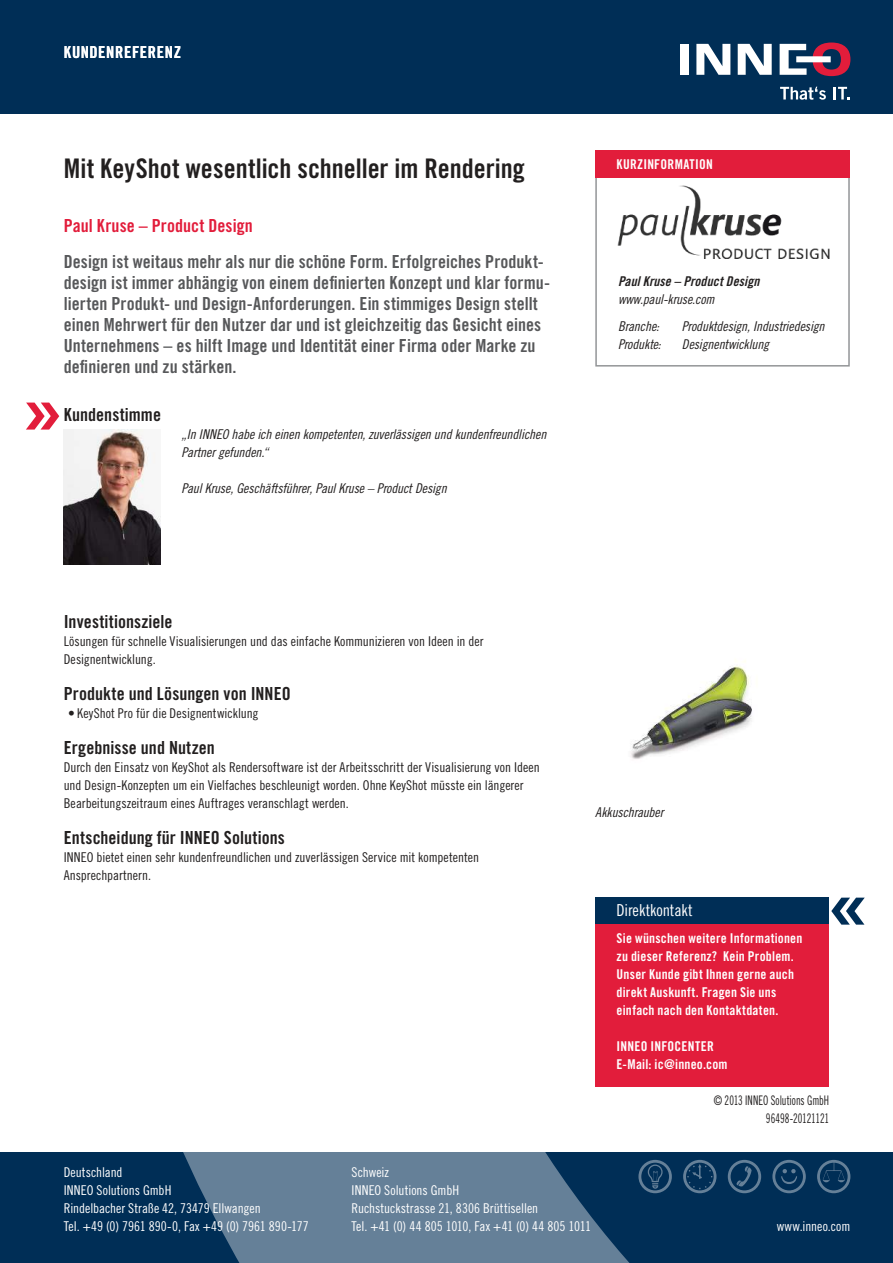
<style>
.page{position:relative;width:893px;height:1263px;background:#fff}
.page>*{position:absolute;margin:0;border:0;box-sizing:border-box;transform-origin:0 0}
.t1{font:27px "Trade Gothic LT Pro Bd Cn 20";color:#221f1f}
.t2{font:18px/21px "Trade Gothic LT Pro Bd Cn 20";letter-spacing:.005em;color:#57585a}
.t3{font:18px "Trade Gothic LT Pro Bd Cn 20";letter-spacing:.005em;color:#221f1f}
.t4{font:18px "Trade Gothic LT Pro Bd Cn 20";letter-spacing:.005em;color:#e21d3b}
.t5{font:16.5px "Trade Gothic LT Pro Bd Cn 20";letter-spacing:.04em;color:#fff}
.t6{font:16.5px "Trade Gothic LT Pro Cn 18";letter-spacing:-.005em;color:#fff}
.t7{font:13.5px/18px "Trade Gothic LT Pro Cn 18";color:#221f1f}
.t8{font:13.5px/18px "Trade Gothic LT Pro Cn 18 Obl";letter-spacing:-.01em;color:#221f1f}
.t9{font:13.5px/18px "Trade Gothic LT Pro Cn 18";color:#fff}
.t10{font:13.5px/18px "Trade Gothic LT Pro Bd Cn 20";letter-spacing:.015em;color:#fff}
.t11{font:13.5px "Trade Gothic LT Pro Bd Cn 20 Obl";letter-spacing:.01em;color:#221f1f}
.t12{font:13.2px/18px "Trade Gothic LT Pro Cn 18";color:#221f1f;text-align:right;scale:.8 1}
</style>
<div class="page">
<div style="left:0;top:0;width:893px;height:114px;background:#002e56"></div>
<div style="left:0;top:1152px;width:893px;height:111px;background:#002e56"></div>
<svg style="left:183px;top:1152px;width:447px;height:111px;fill:#658098"></svg>
<svg style="left:638px;top:1160px;width:34px;height:33px"></svg>
<svg style="left:683px;top:1160px;width:33px;height:33px"></svg>
<svg style="left:728px;top:1160px;width:33px;height:33px"></svg>
<svg style="left:772px;top:1160px;width:34px;height:33px"></svg>
<svg style="left:817px;top:1160px;width:33px;height:33px"></svg>
<svg style="left:780px;top:87px;width:46px;height:13px"></svg>
<svg style="left:833px;top:87px;width:16px;height:12px"></svg>
<div style="left:680px;top:44px;width:9px;height:31px;background:#fff"></div>
<svg style="left:696px;top:44px;width:34px;height:31px"></svg>
<svg style="left:738px;top:44px;width:34px;height:31px"></svg>
<svg style="left:780px;top:43px;width:70px;height:33px"></svg>
<img style="left:64px;top:430px;width:97px;height:135px">
<svg style="left:26px;top:403px;width:33px;height:27px"></svg>
<svg style="left:831px;top:898px;width:34px;height:27px"></svg>
<div style="left:595px;top:898px;width:234px;height:27px;background:#002e56"></div>
<div style="left:595px;top:925px;width:234px;height:162px;background:#e21d3b"></div>
<svg style="left:595px;top:178px;width:255px;height:189px"></svg>
<img style="left:617px;top:186px;width:212px;height:73px">
<div style="left:595px;top:151px;width:255px;height:27px;background:#e21d3b"></div>
<img style="left:630px;top:661px;width:122px;height:98px">
<p class="t5" style="left:64px;top:46px;width:119px">KUNDENREFERENZ</p>
<h1 class="t1" style="left:64px;top:158px;width:463px">Mit KeyShot wesentlich schneller im Rendering</h1>
<h2 class="t4" style="left:64px;top:218px;width:191px">Paul Kruse – Product Design</h2>
<p class="t2" style="left:64px;top:252px;width:488px">Design ist weitaus mehr als nur die schöne Form. Erfolgreiches Produkt&shy;design ist immer abhängig von einem definierten Konzept und klar formu&shy;lierten Produkt- und Design-Anforderungen. Ein stimmiges Design stellt einen Mehrwert für den Nutzer dar und ist gleichzeitig das Gesicht eines Unternehmens – es hilft Image und Identität einer Firma oder Marke zu definieren und zu stärken.</p>
<h2 class="t3" style="left:64px;top:407px;width:99px">Kundenstimme</h2>
<p class="t8" style="left:182px;top:426px;width:366px">„In INNEO habe ich einen kompetenten, zuverlässigen und kundenfreundlichen<br>Partner gefunden.“</p>
<p class="t8" style="left:182px;top:480px;width:267px">Paul Kruse, Geschäftsführer, Paul Kruse – Product Design</p>
<p class="t10" style="left:617px;top:156px;width:98px">KURZINFORMATION</p>
<p class="t11" style="left:618px;top:276px;width:143px">Paul Kruse – Product Design</p>
<p class="t8" style="left:618px;top:286px;width:98px;line-height:27px">www.paul-kruse.com<br>Branche:</p>
<p class="t8" style="left:682px;top:318px;width:144px">Produktdesign, Industriedesign</p>
<p class="t8" style="left:618px;top:336px;width:44px">Produkte:</p>
<p class="t8" style="left:682px;top:336px;width:89px">Designentwicklung</p>
<h2 class="t3" style="left:64px;top:614px;width:110px">Investitionsziele</h2>
<p class="t7" style="left:64px;top:633px;width:421px">Lösungen für schnelle Visualisierungen und das einfache Kommunizieren von Ideen in der<br>Designentwicklung.</p>
<h2 class="t3" style="left:64px;top:686px;width:229px">Produkte und Lösungen von INNEO</h2>
<p class="t7" style="left:68px;top:704px;width:192px">• KeyShot Pro für die Designentwicklung</p>
<h2 class="t3" style="left:64px;top:740px;width:153px">Ergebnisse und Nutzen</h2>
<p class="t7" style="left:64px;top:759px;width:477px">Durch den Einsatz von KeyShot als Rendersoftware ist der Arbeitsschritt der Visualisierung von Ideen und Design-Konzepten um ein Vielfaches beschleunigt worden. Ohne KeyShot müsste ein längerer<br>Bearbeitungszeitraum eines Auftrages veranschlagt werden.</p>
<h2 class="t3" style="left:64px;top:830px;width:223px">Entscheidung für INNEO Solutions</h2>
<p class="t7" style="left:64px;top:849px;width:417px">INNEO bietet einen sehr kundenfreundlichen und zuverlässigen Service mit kompetenten<br>Ansprechpartnern.</p>
<p class="t8" style="left:595px;top:804px;width:70px">Akkuschrauber</p>
<p class="t6" style="left:617px;top:903px;width:78px">Direktkontakt</p>
<p class="t10" style="left:617px;top:930px;width:187px">Sie wünschen weitere Informationen zu dieser Referenz? Kein Problem.<br>Unser Kunde gibt Ihnen gerne auch direkt Auskunft. Fragen Sie uns einfach nach den Kontaktdaten.</p>
<p class="t10" style="left:617px;top:1038px;width:113px">INNEO INFOCENTER<br>E-Mail: ic@inneo.com</p>
<p class="t12" style="left:714px;top:1092px;width:146px">© 2013 INNEO Solutions GmbH<br>96498-20121121</p>
<p class="t9" style="left:64px;top:1164px;width:246px">Deutschland<br>INNEO Solutions GmbH<br>Rindelbacher Straße 42, 73479 Ellwangen<br>Tel. +49 (0) 7961 890-0, Fax +49 (0) 7961 890-177</p>
<p class="t9" style="left:351px;top:1164px;width:241px">Schweiz<br>INNEO Solutions GmbH<br>Ruchstuckstrasse 21, 8306 Brüttisellen<br>Tel. +41 (0) 44 805 1010, Fax +41 (0) 44 805 1011</p>
<p class="t9" style="left:777px;top:1218px;width:75px">www.inneo.com</p>
</div>
